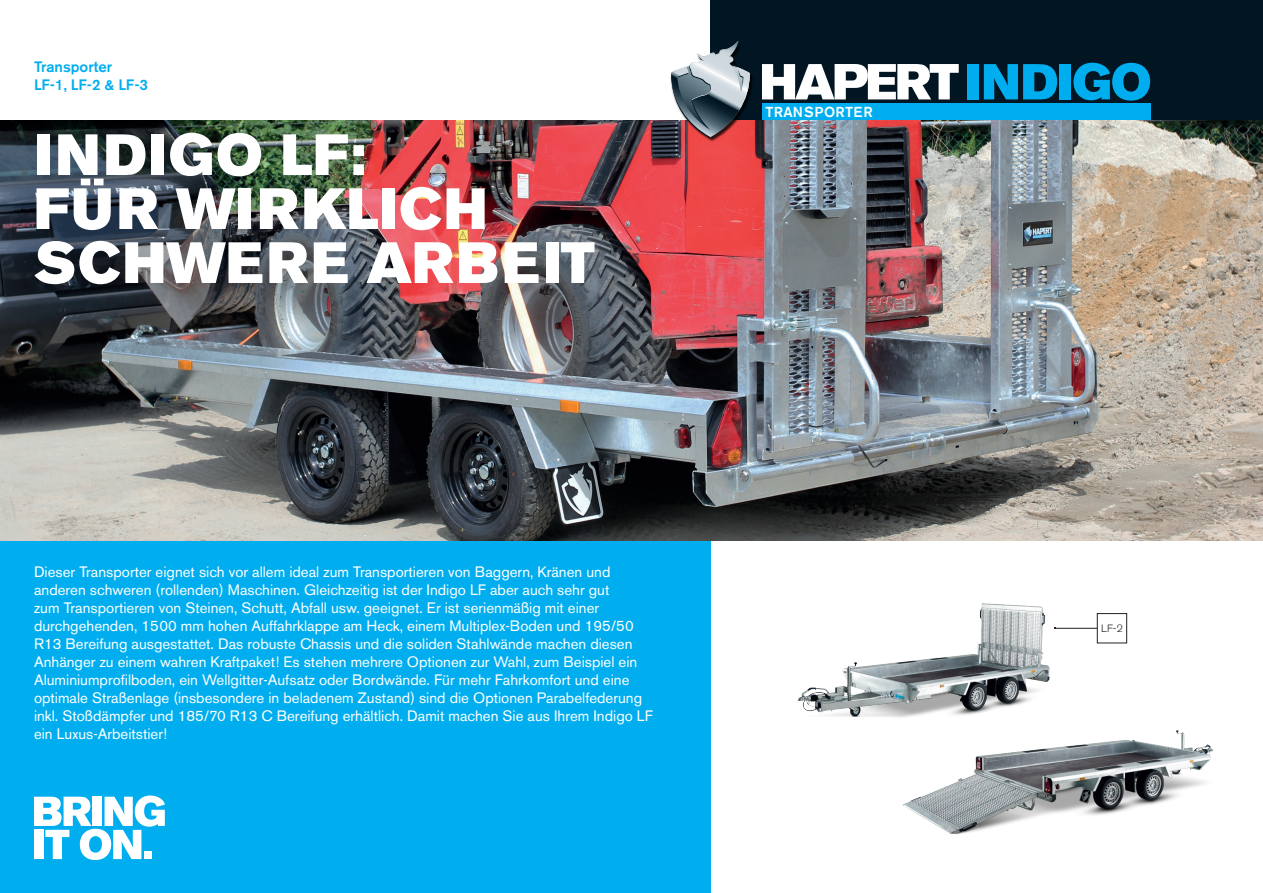
<style>
.page{position:relative;width:1263px;height:893px;background:#fff}
.page>*{position:absolute;margin:0;border:0;box-sizing:border-box;transform-origin:0 0}
.t1{font:57.6px/54px "Akzidenz Grotesk BE Super";letter-spacing:.03em;color:#fff}
.t2{font:15px/18px "Akzidenz Grotesk BE";color:#fff}
.t3{font:500 15px/18px "Akzidenz Grotesk BE";color:#00aeef}
.t4{font:500 14.4px "Akzidenz Grotesk BE";letter-spacing:.02em;color:#fff}
.t5{font:300 10.5px "Akzidenz Grotesk BE";color:#231f20}
</style>
<div class="page">
<img style="left:902px;top:730px;width:311px;height:105px">
<img style="left:798px;top:603px;width:272px;height:152px">
<div style="left:711px;top:0;width:552px;height:120px;background:#011622"></div>
<div style="left:0;top:540px;width:711px;height:353px;background:#00aeef"></div>
<img style="left:0;top:120px;width:1263px;height:420px">
<svg style="left:34px;top:795px;width:131px;height:65px"></svg>
<div style="left:144px;top:851px;width:8px;height:8px;background:#fff"></div>
<div style="left:967px;top:64px;width:12px;height:35px;background:#00aeef"></div>
<svg style="left:984px;top:64px;width:73px;height:35px"></svg>
<div style="left:1060px;top:64px;width:11px;height:35px;background:#00aeef"></div>
<svg style="left:1073px;top:63px;width:77px;height:38px"></svg>
<svg style="left:762px;top:64px;width:197px;height:35px"></svg>
<div style="left:762px;top:104px;width:388px;height:16px;background:#00aeef"></div>
<img style="left:670px;top:75px;width:84px;height:68px">
<svg style="left:671px;top:34px;width:80px;height:104px"></svg>
<hr style="left:1055px;top:628px;width:42px;height:1px;background:#231f20">
<div style="left:1097px;top:613px;width:30px;height:30px;border:1px solid #231f20"></div>
<p class="t3" style="left:34px;top:58px;width:116px">Transporter<br>LF-1, LF-2 &amp; LF-3</p>
<h1 class="t1" style="left:34px;top:128px;width:562px">INDIGO LF:<br>FÜR WIRKLICH<br>SCHWERE ARBEIT</h1>
<p class="t2" style="left:34px;top:563px;width:620px">Dieser Transporter eignet sich vor allem ideal zum Transportieren von Baggern, Kränen und anderen schweren (rollenden) Maschinen. Gleichzeitig ist der Indigo LF aber auch sehr gut<br>zum Transportieren von Steinen, Schutt, Abfall usw. geeignet. Er ist serienmäßig mit einer durchgehenden, 1500 mm hohen Auffahrklappe am Heck, einem Multiplex-Boden und 195/50<br>R13 Bereifung ausgestattet. Das robuste Chassis und die soliden Stahlwände machen diesen Anhänger zu einem wahren Kraftpaket! Es stehen mehrere Optionen zur Wahl, zum Beispiel ein Aluminiumprofilboden, ein Wellgitter-Aufsatz oder Bordwände. Für mehr Fahrkomfort und eine optimale Straßenlage (insbesondere in beladenem Zustand) sind die Optionen Parabelfederung inkl. Stoßdämpfer und 185/70 R13 C Bereifung erhältlich. Damit machen Sie aus Ihrem Indigo LF ein Luxus-Arbeitstier!</p>
<p class="t4" style="left:765px;top:103px;width:109px">TRANSPORTER</p>
<p class="t5" style="left:1101px;top:623px;width:23px">LF-2</p>
</div>
